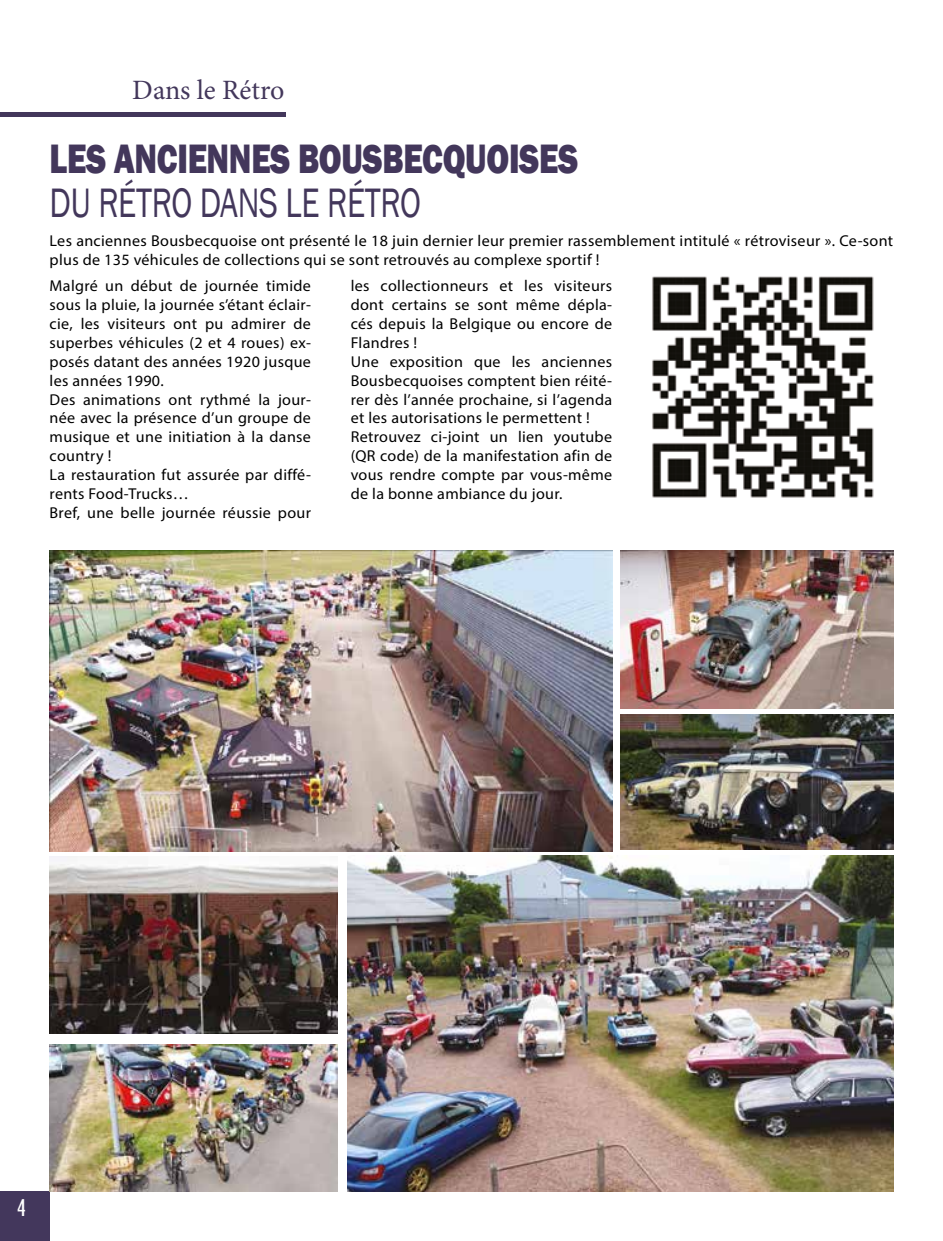
<style>
.page{position:relative;width:943px;height:1241px;background:#fff}
.page>*{position:absolute;margin:0;border:0;box-sizing:border-box;transform-origin:0 0}
.t1{font:800 42.18px "Franklin Gothic";letter-spacing:-.01em;color:#43375b;scale:.78 1}
.t2{font:42.18px "Franklin Gothic";letter-spacing:-.01em;color:#43375b;scale:.78 1}
.t3{font:28px "Minion Pro";color:#43375b}
.t4{font:condensed 24.5px "Gill Sans";color:#fff}
.t5{font:15.75px/18.9px "Myriad Pro";letter-spacing:.02em;color:#000}
</style>
<div class="page">
<div style="left:0;top:1191px;width:50px;height:49px;background:#43375c"></div>
<img style="left:50px;top:550px;width:562px;height:300px">
<img style="left:347px;top:855px;width:546px;height:336px">
<img style="left:620px;top:714px;width:273px;height:135px">
<img style="left:620px;top:550px;width:273px;height:158px">
<img style="left:50px;top:856px;width:287px;height:176px">
<img style="left:50px;top:1044px;width:287px;height:147px">
<img style="left:652px;top:276px;width:222px;height:222px">
<div style="left:0;top:112px;width:286px;height:5px;background:#43375b"></div>
<h2 class="t3" style="left:132px;top:71px;width:154px">Dans le Rétro</h2>
<h1 class="t1" style="left:50px;top:131px;width:679px">LES ANCIENNES BOUSBECQUOISES</h1>
<h1 class="t2" style="left:50px;top:177px;width:477px">DU RÉTRO DANS LE RÉTRO</h1>
<p class="t5" style="left:50px;top:231px;width:845px">Les anciennes Bousbecquoise ont présenté le 18 juin dernier leur premier rassemblement intitulé « rétroviseur ». Ce-sont plus de 135 véhicules de collections qui se sont retrouvés au complexe sportif !</p>
<p class="t5" style="left:50px;top:276px;width:263px">Malgré un début de journée timide sous la pluie, la journée s’étant éclair&shy;cie, les visiteurs ont pu admirer de superbes véhicules (2 et 4 roues) ex&shy;posés datant des années 1920 jusque les années 1990.<br>Des animations ont rythmé la jour&shy;née avec la présence d’un groupe de musique et une initiation à la danse country !<br>La restauration fut assurée par diffé&shy;rents Food-Trucks…<br>Bref, une belle journée réussie pour</p>
<p class="t5" style="left:351px;top:276px;width:263px">les collectionneurs et les visiteurs dont certains se sont même dépla&shy;cés depuis la Belgique ou encore de<br>Flandres !<br>Une exposition que les anciennes<br>Bousbecquoises comptent bien réité&shy;rer dès l’année prochaine, si l’agenda et les autorisations le permettent !<br>Retrouvez ci-joint un lien youtube (QR code) de la manifestation afin de vous rendre compte par vous-même de la bonne ambiance du jour.</p>
<h3 class="t4" style="left:17px;top:1193px;width:10px">4</h3>
<h3 class="t4" style="left:22px;top:1193px;width:10px">9</h3>
</div>
